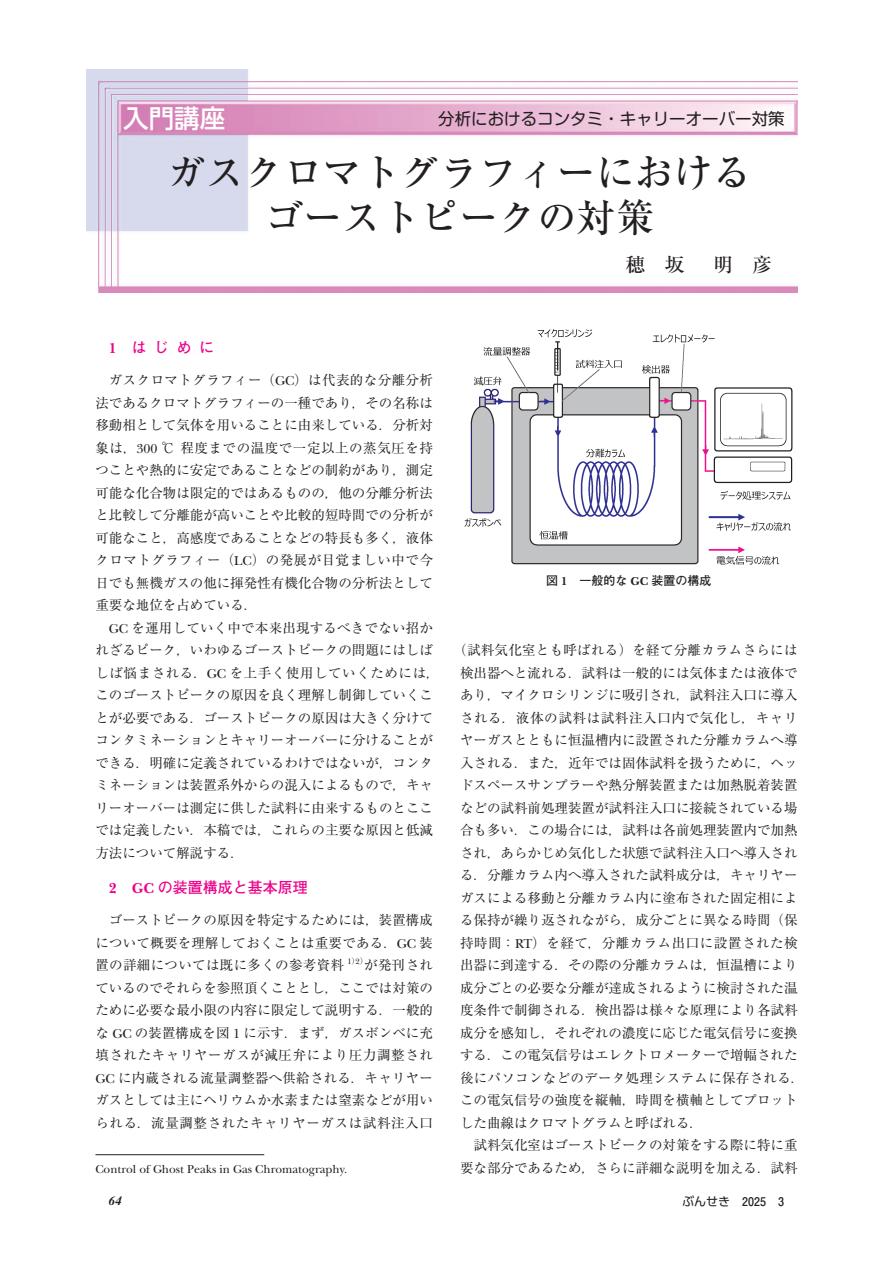
<style>
.page{position:relative;width:893px;height:1263px;background:#fff}
.page>*{position:absolute;margin:0;border:0;box-sizing:border-box;transform-origin:0 0}
.t1{font:500 39px/45px "Ryumin Pr 6";color:#231f20;text-align:center}
.t2{font:500 25.5px "UD Shin Go Pr 6";color:#fff}
.t3{font:500 19.5px "Ryumin Pr 6";color:#231f20}
.t4{font:16.5px "Shin M Go Pr 6";color:#231f20}
.t5{font:700 15px "Futo Go B101 Pr 6";color:#ed028c}
.t6{font:13.5px/22.5px "Ryumin Pr 6";color:#231f20;text-align:justify}
.t7{font:italic 700 12.75px "Times LT Std";color:#231f20}
.t8{font:12px "New Baskerville Std";color:#231f20}
.t9{font:700 12px "Futo Go B101 Pr 6";color:#231f20}
.t10{font:8.1px "New Baskerville Std";color:#231f20}
.s1{font-family:"New Baskerville Std"}
.s2{font-family:"Ryumin Pro"}
.s3{font-family:"UD Shin Go Pr 6";font-weight:400}
</style>
<div class="page">
<hr style="left:95px;top:1154px;width:169px;height:1px;background:#231f20">
<img style="left:87px;top:69px;width:710px;height:223px">
<img style="left:464px;top:329px;width:329px;height:236px">
<h2 class="t2" style="left:123px;top:98px;width:103px">入門講座</h2>
<p class="t4" style="left:438px;top:105px;width:348px">分析におけるコンタミ・キャリーオーバー対策</p>
<h1 class="t1" style="left:167px;top:149px;width:587px">ガスクロマトグラフィーにおけるゴーストピークの対策</h1>
<h3 class="t3" style="left:626px;top:250px;width:148px">穂　坂　 明　彦</h3>
<p class="t5" style="left:109px;top:335px;width:107px"><span class="s1">1</span>　は じ め に</p>
<p class="t6" style="left:95px;top:368px;width:339px;text-indent:13px">ガスクロマトグラフィー<span class="s2">（</span><span class="s1">GC</span><span class="s2">）</span>は代表的な分離分析法であるクロマトグラフィーの一種であり<span class="s2">，</span>その名称は移動相として気体を用いることに由来している<span class="s2">．</span>分析対象は<span class="s2">，</span><span class="s1">300</span> ℃ 程度までの温度で一定以上の蒸気圧を持つことや熱的に安定であることなどの制約があり<span class="s2">，</span>測定可能な化合物は限定的ではあるものの<span class="s2">，</span>他の分離分析法と比較して分離能が高いことや比較的短時間での分析が可能なこと<span class="s2">，</span>高感度であることなどの特長も多く<span class="s2">，</span>液体クロマトグラフィー<span class="s2">（</span><span class="s1">LC</span><span class="s2">）</span>の発展が目覚ましい中で今日でも無機ガスの他に揮発性有機化合物の分析法として重要な地位を占めている<span class="s2">．</span></p>
<p class="t6" style="left:95px;top:616px;width:346px;text-align:left;text-indent:14px"><span class="s1">GC</span> を運用していく中で本来出現するべきでない招かれざるピーク<span class="s2">，</span>いわゆるゴーストピークの問題にはしばしば悩まされる<span class="s2">．</span><span class="s1">GC</span> を上手く使用していくためには<span class="s2">，</span>このゴーストピークの原因を良く理解し制御していくことが必要である<span class="s2">．</span>ゴーストピークの原因は大きく分けてコンタミネーションとキャリーオーバーに分けることができる<span class="s2">．</span>明確に定義されているわけではないが<span class="s2">，</span>コンタミネーションは装置系外からの混入によるもので<span class="s2">，</span>キャリーオーバーは測定に供した試料に由来するものとここでは定義したい<span class="s2">．</span>本稿では<span class="s2">，</span>これらの主要な原因と低減方法について解説する<span class="s2">．</span></p>
<p class="t5" style="left:109px;top:875px;width:200px"><span class="s1">2 GC</span> の装置構成と基本原理</p>
<p class="t6" style="left:95px;top:908px;width:339px;text-indent:14px">ゴーストピークの原因を特定するためには<span class="s2">，</span>装置構成について概要を理解しておくことは重要である<span class="s2">．</span><span class="s1">GC</span> 装置の詳細については既に多くの参考資料</p>
<p class="t10" style="left:347px;top:957px;width:22px">1<span class="s2">）</span>2<span class="s2">）</span></p>
<p class="t6" style="left:95px;top:953px;width:339px;text-indent:269px">が発刊されているのでそれらを参照頂くこととし<span class="s2">，</span>ここでは対策のために必要な最小限の内容に限定して説明する<span class="s2">．</span>一般的な <span class="s1">GC</span> の装置構成を図 <span class="s1">1</span> に示す<span class="s2">．</span>まず<span class="s2">，</span>ガスボンベに充填されたキャリヤーガスが減圧弁により圧力調整され<span class="s1">GC</span> に内蔵される流量調整器へ供給される<span class="s2">．</span>キャリヤーガスとしては主にヘリウムか水素または窒素などが用いられる<span class="s2">．</span>流量調整されたキャリヤーガスは試料注入口</p>
<p class="t9" style="left:546px;top:571px;width:167px">図 <span class="s1">1</span>　一般的な <span class="s1">GC</span> 装置の構成</p>
<p class="t6" style="left:460px;top:638px;width:346px;text-align:left;text-indent:-7px"><span class="s2">（</span>試料気化室とも呼ばれる<span class="s2">）</span>を経て分離カラムさらには検出器へと流れる<span class="s2">．</span>試料は一般的には気体または液体であり<span class="s2">，</span>マイクロシリンジに吸引され<span class="s2">，</span>試料注入口に導入される<span class="s2">．</span>液体の試料は試料注入口内で気化し<span class="s2">，</span>キャリヤーガスとともに恒温槽内に設置された分離カラムへ導入される<span class="s2">．</span>また<span class="s2">，</span>近年では固体試料を扱うために<span class="s2">，</span>ヘッドスペースサンプラーや熱分解装置または加熱脱着装置などの試料前処理装置が試料注入口に接続されている場合も多い<span class="s2">．</span>この場合には<span class="s2">，</span>試料は各前処理装置内で加熱され<span class="s2">，</span>あらかじめ気化した状態で試料注入口へ導入される<span class="s2">．</span>分離カラム内へ導入された試料成分は<span class="s2">，</span>キャリヤーガスによる移動と分離カラム内に塗布された固定相による保持が繰り返されながら<span class="s2">，</span>成分ごとに異なる時間<span class="s2">（</span>保持時間<span class="s2">：</span><span class="s1">RT</span><span class="s2">）</span>を経て<span class="s2">，</span>分離カラム出口に設置された検出器に到達する<span class="s2">．</span>その際の分離カラムは<span class="s2">，</span>恒温槽により成分ごとの必要な分離が達成されるように検討された温度条件で制御される<span class="s2">．</span>検出器は様々な原理により各試料成分を感知し<span class="s2">，</span>それぞれの濃度に応じた電気信号に変換する<span class="s2">．</span>この電気信号はエレクトロメーターで増幅された後にパソコンなどのデータ処理システムに保存される<span class="s2">．</span>この電気信号の強度を縦軸<span class="s2">，</span>時間を横軸としてプロットした曲線はクロマトグラムと呼ばれる<span class="s2">．</span></p>
<p class="t6" style="left:473px;top:1133px;width:325px">試料気化室はゴーストピークの対策をする際に特に重</p>
<p class="t8" style="left:95px;top:1162px;width:253px">Control of Ghost Peaks in Gas Chromatography.</p>
<p class="t6" style="left:460px;top:1156px;width:339px">要な部分であるため<span class="s2">，</span>さらに詳細な説明を加える<span class="s2">．</span>試料</p>
<p class="t7" style="left:109px;top:1193px;width:14px">64</p>
<p class="t9" style="left:682px;top:1191px;width:103px"><span class="s3">ぶんせき</span>　2025　3</p>
</div>
